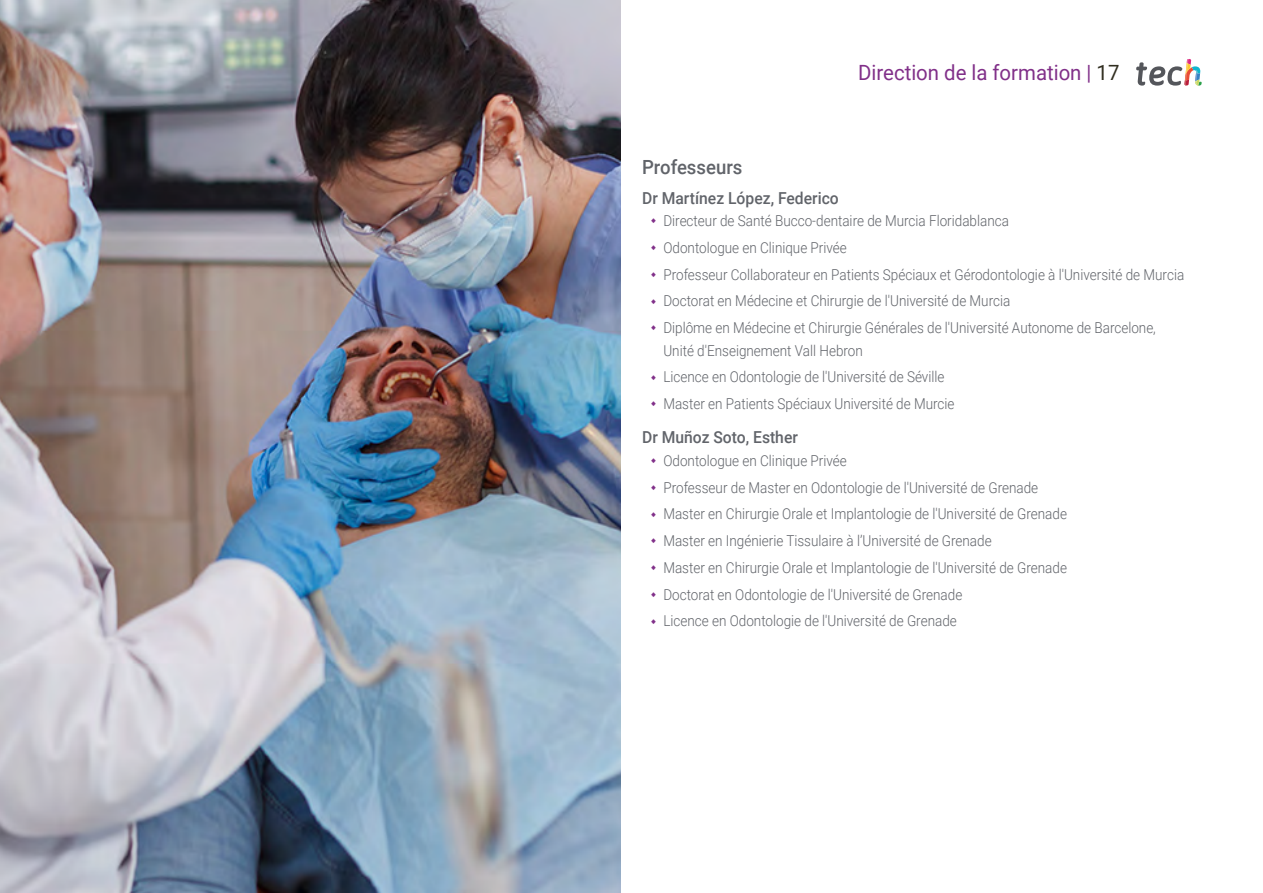
<style>
.page{position:relative;width:1263px;height:893px;background:#fff}
.page>*{position:absolute;margin:0;border:0;box-sizing:border-box;transform-origin:0 0}
.t1{font:21px "Roboto";color:#813089}
.t2{font:500 19.5px "Roboto";color:#61646a;scale:.95 1}
.t3{font:500 16.5px "Roboto";color:#61646a;scale:.95 1}
.t4{font:300 15px/26.7px "Roboto";color:#61646a;scale:.9 1}
.s1{color:#312e20}
</style>
<div class="page">
<svg style="left:1136px;top:59px;width:66px;height:27px"></svg>
<img style="left:0;top:0;width:621px;height:893px">
<h1 class="t1" style="left:858px;top:57px;width:263px">Direction de la formation | <span class="s1">17</span></h1>
<h2 class="t2" style="left:642px;top:154px;width:107px">Professeurs</h2>
<p class="t3" style="left:642px;top:186px;width:208px">Dr Martínez López, Federico</p>
<p class="t4" style="left:663px;top:207px;width:580px">Directeur de Santé Bucco-dentaire de Murcia Floridablanca<br>Odontologue en Clinique Privée<br>Professeur Collaborateur en Patients Spéciaux et Gérodontologie à l'Université de Murcia Doctorat en Médecine et Chirurgie de l'Université de Murcia<br>Diplôme en Médecine et Chirurgie Générales de l'Université Autonome de Barcelone,</p>
<p class="t4" style="left:663px;top:336px;width:325px">Unité d'Enseignement Vall Hebron<br>Licence en Odontologie de l'Université de Séville<br>Master en Patients Spéciaux Université de Murcie</p>
<p class="t3" style="left:642px;top:426px;width:166px">Dr Muñoz Soto, Esther</p>
<p class="t4" style="left:663px;top:446px;width:450px">Odontologue en Clinique Privée<br>Professeur de Master en Odontologie de l'Université de Grenade Master en Chirurgie Orale et Implantologie de l'Université de Grenade Master en Ingénierie Tissulaire à l’Université de Grenade<br>Master en Chirurgie Orale et Implantologie de l'Université de Grenade Doctorat en Odontologie de l'Université de Grenade<br>Licence en Odontologie de l'Université de Grenade</p>
</div>
